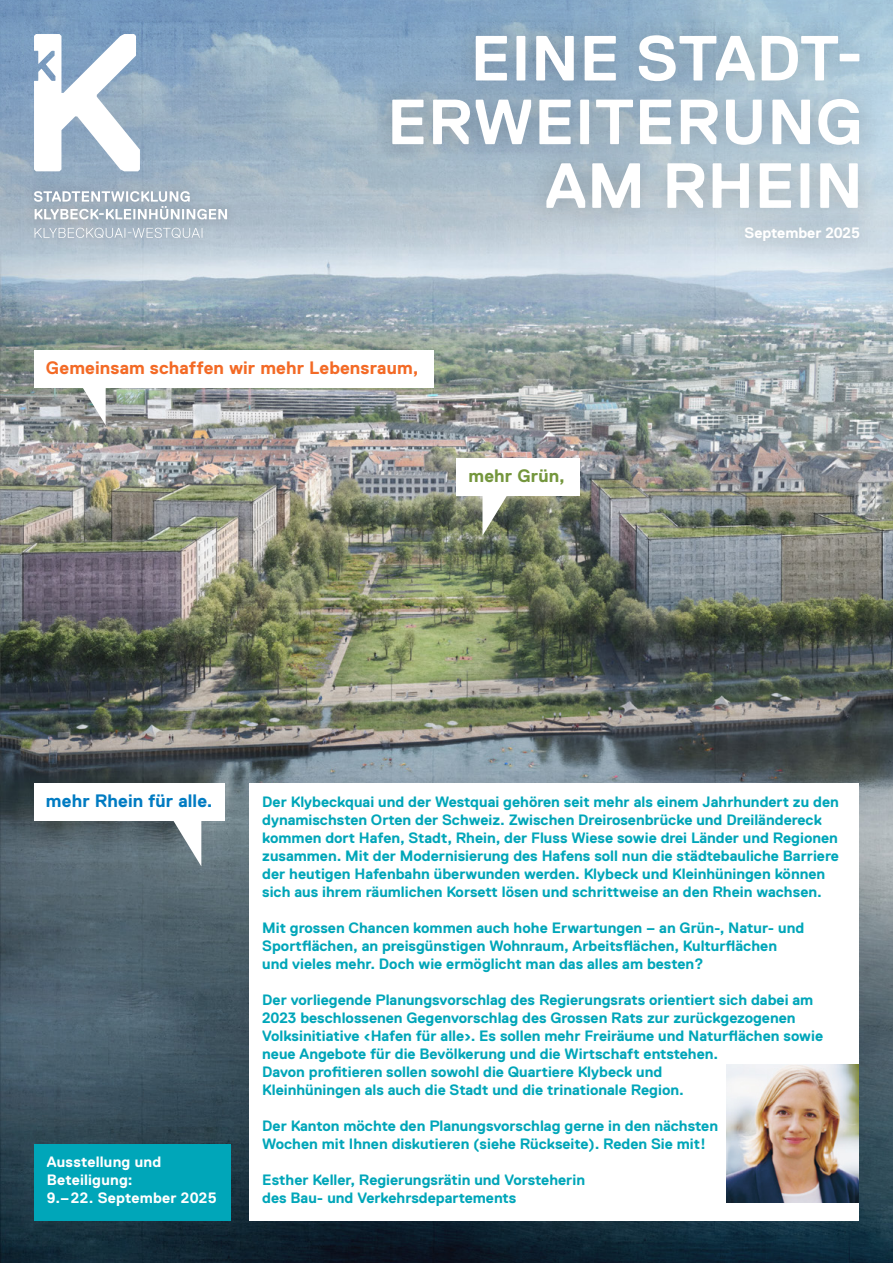
<style>
.page{position:relative;width:893px;height:1263px;background:#fff}
.page>*{position:absolute;margin:0;border:0;box-sizing:border-box;transform-origin:0 0}
.t1{font:700 63.75px/63.8px "Replica Pro";letter-spacing:.01em;color:#fff;text-align:right}
.t2{font:700 18px "Replica Pro";letter-spacing:.005em;color:#f36a26}
.t3{font:700 18px "Replica Pro";letter-spacing:.005em;color:#007bc2}
.t4{font:700 18px "Replica Pro";letter-spacing:.005em;color:#74963d}
.t5{font:700 15px/18px "Replica Pro";color:#00a6b9}
.t6{font:700 15px/18px "Replica Pro";letter-spacing:.01em;color:#fff}
</style>
<div class="page">
<img style="left:0;top:336px;width:893px;height:927px">
<svg style="left:0;top:0;width:893px;height:336px;background:#a3b7c8"></svg>
<div style="left:369px;top:13px;width:513px;height:218px;background:#231f20;opacity:.25"></div>
<div style="left:728px;top:209px;width:149px;height:48px;background:#231f20;opacity:.25"></div>
<svg style="left:34px;top:34px;width:106px;height:137px"></svg>
<div style="left:23px;top:180px;width:215px;height:69px;background:#231f20;opacity:.25"></div>
<svg style="left:35px;top:228px;width:167px;height:10px;background:#bbc7d1"></svg>
<svg style="left:34px;top:191px;width:193px;height:28px"></svg>
<svg style="left:169px;top:821px;width:32px;height:45px"></svg>
<div style="left:34px;top:783px;width:191px;height:38px;background:#fff"></div>
<svg style="left:73px;top:388px;width:33px;height:37px"></svg>
<div style="left:34px;top:350px;width:400px;height:38px;background:#fff"></div>
<svg style="left:482px;top:496px;width:33px;height:40px"></svg>
<div style="left:457px;top:458px;width:123px;height:38px;background:#fff"></div>
<div style="left:249px;top:783px;width:610px;height:437px;background:#fff"></div>
<img style="left:727px;top:1064px;width:132px;height:138px">
<div style="left:34px;top:1144px;width:196px;height:76px;background:#00a6b9"></div>
<h1 class="t1" style="left:387px;top:27px;width:477px">EINE STADT-<br>ERWEITERUNG<br>AM RHEIN</h1>
<p class="t6" style="left:744px;top:224px;width:117px">September 2025</p>
<p class="t2" style="left:46px;top:358px;width:374px">Gemeinsam schaffen wir mehr Lebensraum,</p>
<p class="t4" style="left:469px;top:466px;width:98px">mehr Grün,</p>
<p class="t3" style="left:46px;top:791px;width:168px">mehr Rhein für alle.</p>
<p class="t6" style="left:47px;top:1153px;width:171px">Ausstellung und<br>Beteiligung:<br>9.–22. September 2025</p>
<p class="t5" style="left:262px;top:793px;width:578px">Der Klybeckquai und der Westquai gehören seit mehr als einem Jahrhundert zu den dynamischsten Orten der Schweiz. Zwischen Dreirosenbrücke und Dreiländereck kommen dort Hafen, Stadt, Rhein, der Fluss Wiese sowie drei Länder und Regionen zusammen. Mit der Modernisierung des Hafens soll nun die städtebauliche Barriere der heutigen Hafenbahn überwunden werden. Klybeck und Kleinhüningen können sich aus ihrem räumlichen Korsett lösen und schrittweise an den Rhein wachsen.</p>
<p class="t5" style="left:262px;top:919px;width:543px">Mit grossen Chancen kommen auch hohe Erwartungen – an Grün-, Natur- und<br>Sportflächen, an preisgünstigen Wohnraum, Arbeitsflächen, Kultur flächen und vieles mehr. Doch wie ermöglicht man das alles am besten?</p>
<p class="t5" style="left:262px;top:991px;width:562px">Der vorliegende Planungsvorschlag des Regierungsrats orientiert sich dabei am 2023 beschlossenen Gegenvorschlag des Grossen Rats zur zurückgezogenen Volksinitiative ‹Hafen für alle›. Es sollen mehr Frei räume und Naturflächen sowie neue Angebote für die Bevölkerung und die Wirtschaft entstehen.<br>Davon profitieren sollen sowohl die Quartiere Klybeck und<br>Kleinhüningen als auch die Stadt und die trinationale Region.</p>
<p class="t5" style="left:262px;top:1117px;width:457px">Der Kanton möchte den Planungsvorschlag gerne in den nächsten<br>Wochen mit Ihnen diskutieren (siehe Rückseite). Reden Sie mit!</p>
<p class="t5" style="left:262px;top:1171px;width:324px">Esther Keller, Regierungsrätin und Vorsteherin des Bau- und Verkehrsdepartements</p>
</div>
